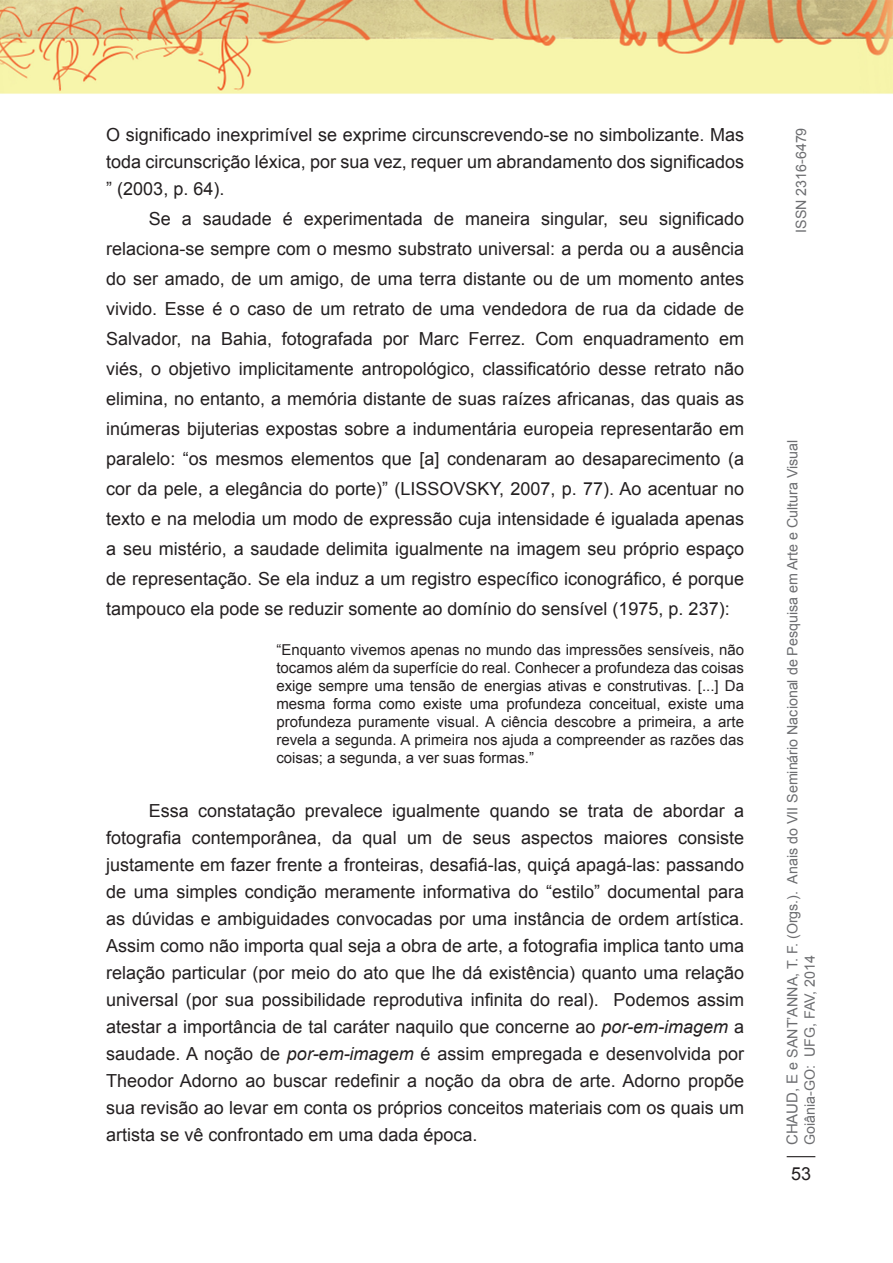
<style>
.page{position:relative;width:893px;height:1263px;background:#fff}
.page>*{position:absolute;margin:0;border:0;box-sizing:border-box;transform-origin:0 0}
.Paragrafo{font:18px/27px "Arial";color:#231f20;text-align:justify}
.Citação{font:15px/18px "Arial";color:#231f20;text-align:justify}
.t1{font:14.25px/17.1px "Arial";color:#6c6d70}
.s1{font-style:italic}
.s2{font-size:15px}
</style>
<div class="page">
<svg style="left:787px;top:1156px;width:28px;height:1px"></svg>
<img style="left:0;top:0;width:893px;height:94px">
<p class="Paragrafo" style="left:106px;top:121px;width:639px">O significado inexprimível se exprime circunscrevendo-se no simbolizante. Mas toda circunscrição léxica, por sua vez, requer um abrandamento dos significados ” (2003, p. 64).</p>
<p class="Paragrafo" style="left:106px;top:204px;width:639px;line-height:30px;text-indent:43px">Se a saudade é experimentada de maneira singular, seu significado relaciona-se sempre com o mesmo substrato universal: a perda ou a ausência do ser amado, de um amigo, de uma terra distante ou de um momento antes vivido. Esse é o caso de um retrato de uma vendedora de rua da cidade de Salvador, na Bahia, fotografada por Marc Ferrez. Com enquadramento em viés, o objetivo implicitamente antropológico, classificatório desse retrato não elimina, no entanto, a memória distante de suas raízes africanas, das quais as inúmeras bijuterias expostas sobre a indumentária europeia representarão em paralelo: “os mesmos elementos que [a] condenaram ao desaparecimento (a cor da pele, a elegância do porte)” (LISSOVSKY, 2007, p. 77). Ao acentuar no texto e na melodia um modo de expressão cuja intensidade é igualada apenas a seu mistério, a saudade delimita igualmente na imagem seu próprio espaço de representação. Se ela induz a um registro específico iconográfico, é porque tampouco ela pode se reduzir somente ao domínio do sensível (1975, p. 237):</p>
<p class="Citação" style="left:276px;top:641px;width:469px">“Enquanto vivemos apenas no mundo das impressões sensíveis, não tocamos além da superfície do real. Conhecer a profundeza das coisas exige sempre uma tensão de energias ativas e construtivas. [...] Da mesma forma como existe uma profundeza conceitual, existe uma profundeza puramente visual. A ciência descobre a primeira, a arte revela a segunda. A primeira nos ajuda a compreender as razões das coisas; a segunda, a ver suas formas.”</p>
<p class="Paragrafo" style="left:106px;top:798px;width:639px;text-indent:43px">Essa constatação prevalece igualmente quando se trata de abordar a fotografia contemporânea, da qual um de seus aspectos maiores consiste justamente em fazer frente a fronteiras, desafiá-las, quiçá apagá-las: passando de uma simples condição meramente informativa do “estilo” documental para as dúvidas e ambiguidades convocadas por uma instância de ordem artística.<br>Assim como não importa qual seja a obra de arte, a fotografia implica tanto uma relação particular (por meio do ato que lhe dá existência) quanto uma relação universal (por sua possibilidade reprodutiva infinita do real). Podemos assim atestar a importância de tal caráter naquilo que concerne ao <span class="s1">por-em-imagem</span> a saudade. A noção de <span class="s1">por-em-imagem</span> é assim empregada e desenvolvida por Theodor Adorno ao buscar redefinir a noção da obra de arte. Adorno propõe sua revisão ao levar em conta os próprios conceitos materiais com os quais um artista se vê confrontado em uma dada época.</p>
<p class="t1" style="left:793px;top:233px;width:107px;rotate:-90deg">ISSN 2316-6479</p>
<p class="t1" style="left:784px;top:1145px;width:707px;rotate:-90deg"><span class="s2">CHAUD, E</span> e SANT’ANNA, T. F. (Orgs.). Anais do VII Seminário Nacional de Pesquisa em Arte e Cultura Visual<br>Goiânia-GO: UFG, FAV, 2014</p>
<p class="Paragrafo" style="left:791px;top:1160px;width:22px">53</p>
</div>
